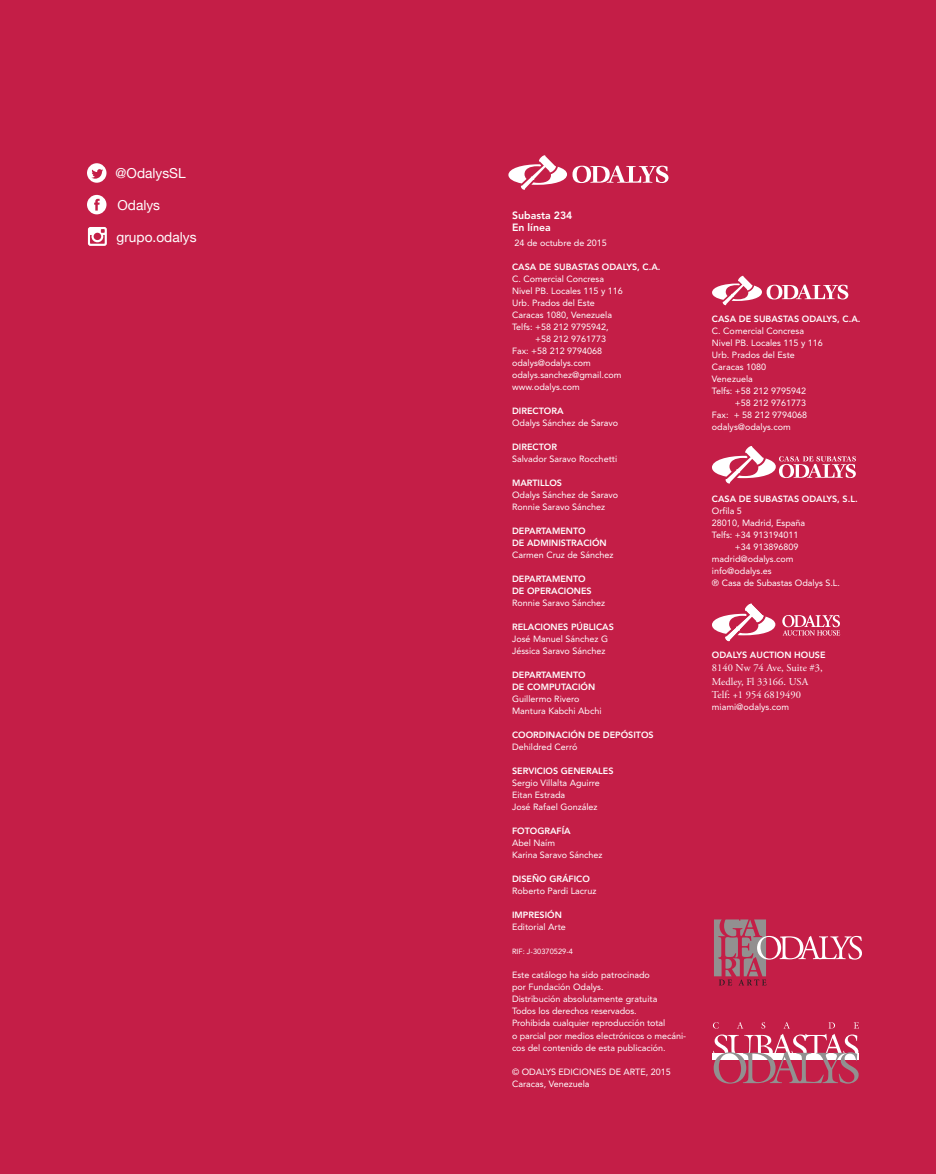
<style>
.page{position:relative;width:936px;height:1174px;background:#fff}
.page>*{position:absolute;margin:0;border:0;box-sizing:border-box;transform-origin:0 0}
.t1{font:13.65px "Helvetica Neue";color:#fff}
.t2{font:10.5px/13.5px "Adobe Garamond Pro";color:#fff}
.t3{font:800 10.5px/12px "Avenir LT Std";color:#fff}
.t4{font:9px/12px "Avenir LT Std";color:#fff}
.t5{font:800 9px/12px "Avenir LT Std";color:#fff}
.t6{font:7.5px "Avenir LT Std";color:#fff}
</style>
<div class="page">
<div style="left:0;top:0;width:935px;height:1174px;background:#c41e47"></div>
<svg style="left:87px;top:163px;width:19px;height:20px"></svg>
<svg style="left:87px;top:195px;width:19px;height:19px"></svg>
<svg style="left:88px;top:227px;width:19px;height:19px"></svg>
<svg style="left:508px;top:155px;width:160px;height:35px"></svg>
<svg style="left:712px;top:275px;width:136px;height:30px"></svg>
<svg style="left:712px;top:446px;width:143px;height:38px"></svg>
<svg style="left:782px;top:615px;width:58px;height:20px"></svg>
<svg style="left:712px;top:603px;width:63px;height:38px"></svg>
<svg style="left:714px;top:919px;width:148px;height:66px"></svg>
<svg style="left:712px;top:1022px;width:147px;height:61px"></svg>
<h1 class="t1" style="left:116px;top:163px;width:72px">@OdalysSL</h1>
<h1 class="t1" style="left:117px;top:195px;width:44px">Odalys</h1>
<h1 class="t1" style="left:116px;top:227px;width:81px">grupo.odalys</h1>
<p class="t3" style="left:512px;top:209px;width:62px">Subasta 234<br>En línea</p>
<p class="t4" style="left:514px;top:237px;width:94px">24 de octubre de 2015</p>
<p class="t5" style="left:512px;top:261px;width:150px">CASA DE SUBASTAS ODALYS, C.A.</p>
<p class="t4" style="left:512px;top:273px;width:94px">C. Comercial Concresa</p>
<p class="t4" style="left:512px;top:285px;width:112px">Nivel PB. Locales 115 y 116</p>
<p class="t4" style="left:512px;top:297px;width:84px">Urb. Prados del Este</p>
<p class="t4" style="left:512px;top:309px;width:102px">Caracas 1080, Venezuela</p>
<p class="t4" style="left:512px;top:321px;width:98px">Telfs: +58 212 9795942,</p>
<p class="t4" style="left:535px;top:333px;width:73px">+58 212 9761773</p>
<p class="t4" style="left:512px;top:345px;width:92px">Fax: +58 212 9794068</p>
<p class="t4" style="left:512px;top:357px;width:80px">odalys@odalys.com</p>
<p class="t4" style="left:512px;top:369px;width:111px">odalys.sanchez@gmail.com</p>
<p class="t4" style="left:512px;top:381px;width:69px">www.odalys.com</p>
<p class="t5" style="left:512px;top:405px;width:53px">DIRECTORA</p>
<p class="t4" style="left:512px;top:417px;width:108px">Odalys Sánchez de Saravo</p>
<p class="t5" style="left:512px;top:441px;width:46px">DIRECTOR</p>
<p class="t4" style="left:512px;top:453px;width:107px">Salvador Saravo Rocchetti</p>
<p class="t5" style="left:512px;top:477px;width:52px">MARTILLOS</p>
<p class="t4" style="left:512px;top:489px;width:108px">Odalys Sánchez de Saravo<br>Ronnie Saravo Sánchez</p>
<p class="t5" style="left:512px;top:525px;width:96px">DEPARTAMENTO<br>DE ADMINISTRACIÓN</p>
<p class="t4" style="left:512px;top:549px;width:103px">Carmen Cruz de Sánchez</p>
<p class="t5" style="left:512px;top:573px;width:81px">DEPARTAMENTO<br>DE OPERACIONES</p>
<p class="t4" style="left:512px;top:597px;width:95px">Ronnie Saravo Sánchez</p>
<p class="t5" style="left:512px;top:621px;width:103px">RELACIONES PÚBLICAS</p>
<p class="t4" style="left:512px;top:633px;width:98px">José Manuel Sánchez G<br>Jéssica Saravo Sánchez</p>
<p class="t5" style="left:512px;top:669px;width:85px">DEPARTAMENTO<br>DE COMPUTACIÓN</p>
<p class="t4" style="left:512px;top:693px;width:91px">Guillermo Rivero<br>Mantura Kabchi Abchi</p>
<p class="t5" style="left:512px;top:729px;width:143px">COORDINACIÓN DE DEPÓSITOS</p>
<p class="t4" style="left:512px;top:741px;width:67px">Dehildred Cerró</p>
<p class="t5" style="left:512px;top:765px;width:103px">SERVICIOS GENERALES</p>
<p class="t4" style="left:512px;top:777px;width:89px">Sergio Villalta Aguirre<br>Eitan Estrada<br>José Rafael González</p>
<p class="t5" style="left:512px;top:825px;width:60px">FOTOGRAFÍA</p>
<p class="t4" style="left:512px;top:837px;width:92px">Abel Naím<br>Karina Saravo Sánchez</p>
<p class="t5" style="left:512px;top:873px;width:79px">DISEÑO GRÁFICO</p>
<p class="t4" style="left:512px;top:885px;width:86px">Roberto Pardi Lacruz</p>
<p class="t5" style="left:512px;top:909px;width:51px">IMPRESIÓN</p>
<p class="t4" style="left:512px;top:921px;width:55px">Editorial Arte</p>
<p class="t6" style="left:512px;top:947px;width:63px">RIF: J-30370529-4</p>
<p class="t4" style="left:512px;top:969px;width:176px">Este catálogo ha sido patrocinado<br>por Fundación Odalys.<br>Distribución absolutamente gratuita<br>Todos los derechos reservados.<br>Prohibida cualquier reproducción total<br>o parcial por medios electrónicos o mecáni&shy;cos del contenido de esta publicación.</p>
<p class="t4" style="left:512px;top:1065px;width:160px">© ODALYS EDICIONES DE ARTE, 2015<br>Caracas, Venezuela</p>
<p class="t5" style="left:712px;top:312px;width:150px">CASA DE SUBASTAS ODALYS, C.A.</p>
<p class="t4" style="left:712px;top:324px;width:94px">C. Comercial Concresa</p>
<p class="t4" style="left:712px;top:336px;width:112px">Nivel PB. Locales 115 y 116</p>
<p class="t4" style="left:712px;top:348px;width:84px">Urb. Prados del Este</p>
<p class="t4" style="left:712px;top:360px;width:56px">Caracas 1080</p>
<p class="t4" style="left:712px;top:372px;width:42px">Venezuela</p>
<p class="t4" style="left:712px;top:384px;width:96px">Telfs: +58 212 9795942</p>
<p class="t4" style="left:735px;top:396px;width:73px">+58 212 9761773</p>
<p class="t4" style="left:712px;top:408px;width:97px">Fax: + 58 212 9794068</p>
<p class="t4" style="left:712px;top:420px;width:80px">odalys@odalys.com</p>
<p class="t5" style="left:712px;top:492px;width:147px">CASA DE SUBASTAS ODALYS, S.L.</p>
<p class="t4" style="left:712px;top:504px;width:32px">Orfila 5</p>
<p class="t4" style="left:712px;top:516px;width:95px">28010, Madrid, España</p>
<p class="t4" style="left:712px;top:528px;width:88px">Telfs: +34 913194011</p>
<p class="t4" style="left:735px;top:540px;width:65px">+34 913896809</p>
<p class="t4" style="left:712px;top:552px;width:83px">madrid@odalys.com</p>
<p class="t4" style="left:712px;top:564px;width:61px">info@odalys.es</p>
<p class="t4" style="left:712px;top:576px;width:129px">® Casa de Subastas Odalys S.L.</p>
<p class="t5" style="left:712px;top:648px;width:115px">ODALYS AUCTION HOUSE</p>
<p class="t2" style="left:712px;top:661px;width:112px">8140 Nw 74 Ave, Suite #3,<br>Medley, Fl 33166. USA<br>Telf: +1 954 6819490</p>
<p class="t4" style="left:712px;top:701px;width:79px">miami@odalys.com</p>
</div>
